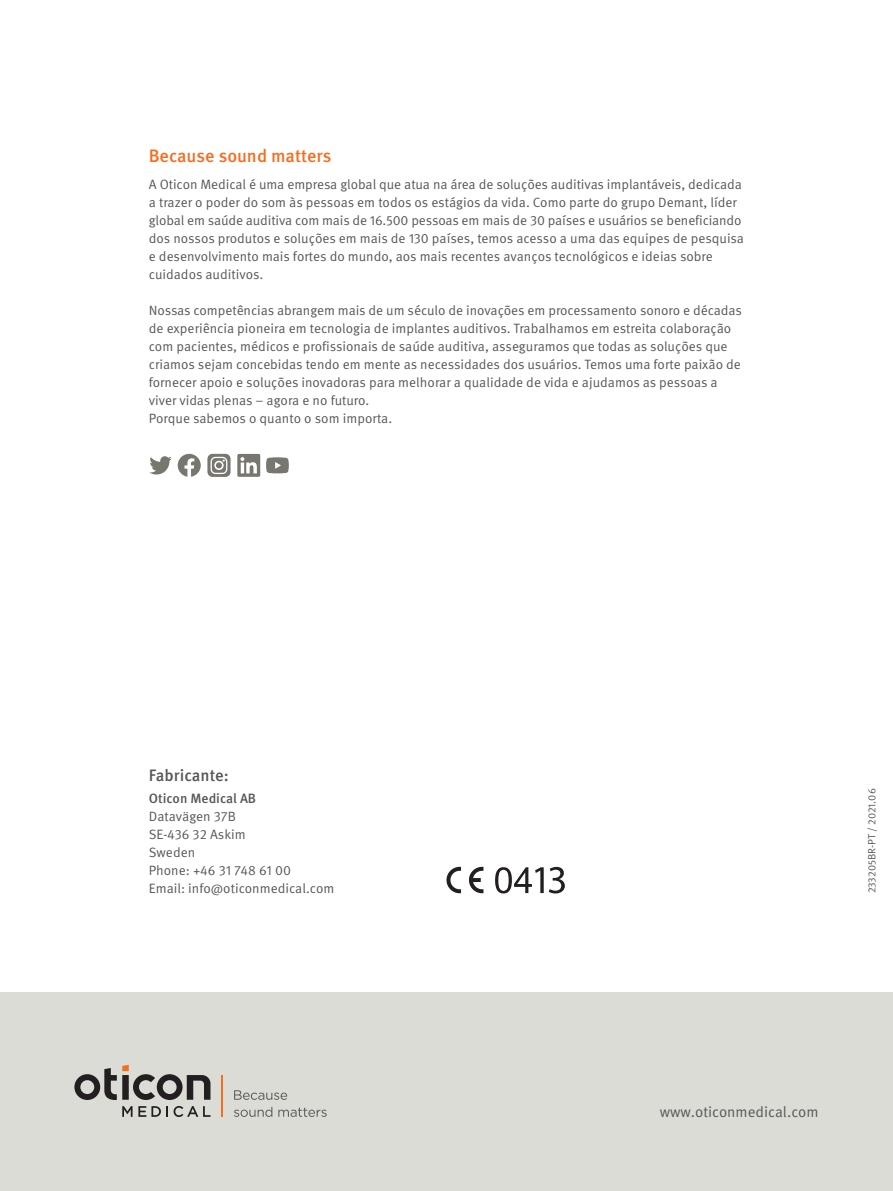
<style>
.page{position:relative;width:893px;height:1191px;background:#fff}
.page>*{position:absolute;margin:0;border:0;box-sizing:border-box;transform-origin:0 0}
.t1{font:500 18px "Meta Pro OM";color:#f36e21}
.t2{font:500 16.5px "Meta Pro OM";color:#575855}
.t3{font:15px "Meta Pro OM";color:#575855}
.t4{font:13.5px/18px "Meta Pro OM";letter-spacing:-.005em;color:#575855}
.t5{font:500 13.5px "Meta Pro OM";color:#575855}
.t6{font:10.5px "Meta Pro OM";color:#575855}
</style>
<div class="page">
<div style="left:0;top:992px;width:893px;height:199px;background:#dcdcd7"></div>
<svg style="left:234px;top:1107px;width:38px;height:10px"></svg>
<svg style="left:278px;top:1107px;width:49px;height:10px"></svg>
<svg style="left:234px;top:1090px;width:53px;height:9px"></svg>
<hr style="left:222px;top:1075px;width:1px;height:41px;background:#f36e21">
<svg style="left:122px;top:1106px;width:46px;height:10px"></svg>
<svg style="left:174px;top:1106px;width:36px;height:11px"></svg>
<svg style="left:74px;top:1064px;width:136px;height:36px"></svg>
<svg style="left:149px;top:456px;width:23px;height:18px"></svg>
<svg style="left:178px;top:454px;width:23px;height:23px"></svg>
<svg style="left:207px;top:454px;width:24px;height:23px"></svg>
<svg style="left:211px;top:457px;width:16px;height:17px"></svg>
<div style="left:237px;top:454px;width:23px;height:23px;background:#77776f;border-radius:2px"></div>
<svg style="left:240px;top:457px;width:17px;height:16px"></svg>
<svg style="left:266px;top:457px;width:23px;height:16px"></svg>
<svg style="left:446px;top:867px;width:37px;height:26px"></svg>
<svg style="left:495px;top:867px;width:70px;height:26px"></svg>
<h1 class="t1" style="left:149px;top:145px;width:184px">Because sound matters</h1>
<p class="t4" style="left:149px;top:175px;width:597px">A Oticon Medical é uma empresa global que atua na área de soluções auditivas implantáveis, dedicada a trazer o poder do som às pessoas em todos os estágios da vida. Como parte do grupo Demant, líder global em saúde auditiva com mais de 16.500 pessoas em mais de 30 países e usuários se beneficiando dos nossos produtos e soluções em mais de 130 países, temos acesso a uma das equipes de pesquisa e desenvolvimento mais fortes do mundo, aos mais recentes avanços tecnológicos e ideias sobre cuidados auditivos.</p>
<p class="t4" style="left:149px;top:301px;width:594px">Nossas competências abrangem mais de um século de inovações em processamento sonoro e décadas de experiência pioneira em tecnologia de implantes auditivos. Trabalhamos em estreita colaboração com pacientes, médicos e profissionais de saúde auditiva, asseguramos que todas as soluções que criamos sejam concebidas tendo em mente as necessidades dos usuários. Temos uma forte paixão de fornecer apoio e soluções inovadoras para melhorar a qualidade de vida e ajudamos as pessoas a viver vidas plenas – agora e no futuro.<br>Porque sabemos o quanto o som importa.</p>
<p class="t2" style="left:149px;top:765px;width:82px">Fabricante:</p>
<p class="t5" style="left:149px;top:790px;width:109px">Oticon Medical AB</p>
<p class="t4" style="left:149px;top:807px;width:187px">Datavägen 37B<br>SE-436 32 Askim<br>Sweden<br>Phone: +46 31 748 61 00<br>Email: info@oticonmedical.com</p>
<p class="t6" style="left:865px;top:893px;width:106px;rotate:-90deg">233205BR-PT / 2021.06</p>
<p class="t3" style="left:660px;top:1103px;width:160px">www.oticonmedical.com</p>
</div>
